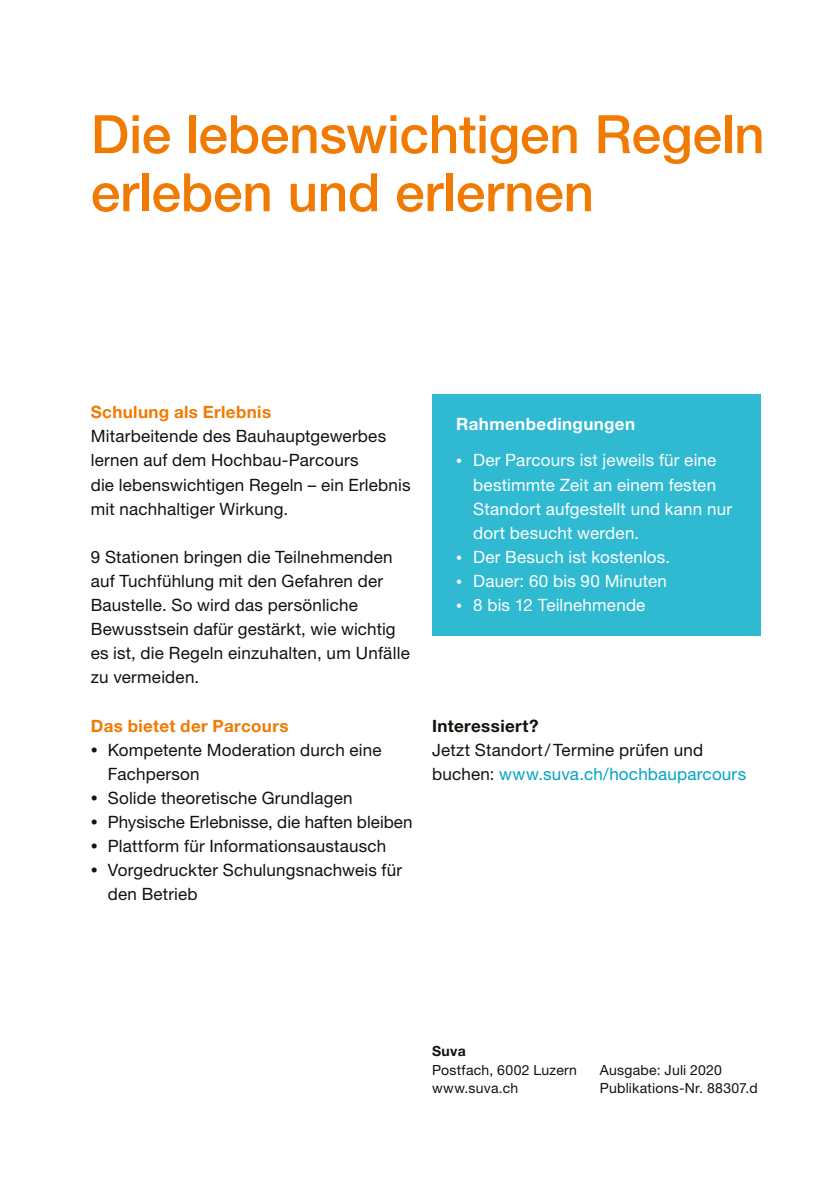
<style>
.page{position:relative;width:840px;height:1191px;background:#fff}
.page>*{position:absolute;margin:0;border:0;box-sizing:border-box;transform-origin:0 0}
.t1{font:500 53px/58px "Helvetica Neue LT Std";letter-spacing:-.005em;color:#f17a03}
.t2{font:17px/24px "Helvetica Neue LT Std";letter-spacing:.01em;color:#12120d}
.t3{font:17px/24px "Helvetica Neue LT Std";letter-spacing:.01em;color:#fff}
.t4{font:700 17px "Helvetica Neue LT Std";letter-spacing:.02em;color:#f17a03}
.t5{font:700 17px "Helvetica Neue LT Std";letter-spacing:.02em;color:#fff}
.t6{font:700 17px "Helvetica Neue LT Std";letter-spacing:.02em;color:#12120d}
.t7{font:14px/18.4px "Helvetica Neue LT Std";letter-spacing:.02em;color:#12120d}
.t8{font:700 14px "Helvetica Neue LT Std";color:#12120d}
.s1{font-size:14px}
.s2{font-size:12px}
.s3{color:#00a5c5}
</style>
<div class="page">
<div style="left:432px;top:394px;width:328px;height:241px;background:#2fbad2"></div>
<h1 class="t1" style="left:91px;top:105px;width:675px">Die lebenswichtigen Regeln erleben und erlernen</h1>
<p class="t4" style="left:91px;top:402px;width:182px">Schulung als Erlebnis</p>
<p class="t2" style="left:91px;top:424px;width:321px">Mitarbeitende des Bauhauptgewerbes lernen auf dem Hochbau-Parcours<br>die lebenswichtigen Regeln – ein Erlebnis mit nachhaltiger Wirkung.</p>
<p class="t2" style="left:91px;top:544px;width:320px">9 Stationen bringen die Teilnehmenden auf Tuchfühlung mit den Gefahren der Baustelle. So wird das persönliche Bewusstsein dafür gestärkt, wie wichtig es ist, die Regeln einzuhalten, um Unfälle zu vermeiden.</p>
<p class="t4" style="left:91px;top:715px;width:199px">Das bietet der Parcours</p>
<p class="t2" style="left:108px;top:737px;width:275px;text-indent:-17px"><span class="s1">•</span> Kompetente Moderation durch eine<br>Fachperson</p>
<p class="t2" style="left:91px;top:785px;width:263px"><span class="s1">•</span> Solide theoretische Grundlagen</p>
<p class="t2" style="left:91px;top:809px;width:323px"><span class="s1">•</span> Physische Erlebnisse, die haften bleiben</p>
<p class="t2" style="left:91px;top:834px;width:297px"><span class="s1">•</span> Plattform für Informationsaustausch</p>
<p class="t2" style="left:108px;top:858px;width:296px;text-indent:-17px"><span class="s1">•</span> Vorgedruckter Schulungsnachweis für den Betrieb</p>
<p class="t5" style="left:456px;top:414px;width:180px">Rahmenbedingungen</p>
<p class="t3" style="left:473px;top:448px;width:260px;text-indent:-17px"><span class="s2">•</span> Der Parcours ist jeweils für eine bestimmte Zeit an einem festen<br>Standort aufgestellt und kann nur dort besucht werden.</p>
<p class="t3" style="left:456px;top:544px;width:215px"><span class="s2">•</span> Der Besuch ist kostenlos.</p>
<p class="t3" style="left:456px;top:568px;width:212px"><span class="s2">•</span> Dauer: 60 bis 90 Minuten</p>
<p class="t3" style="left:456px;top:593px;width:191px"><span class="s2">•</span> 8 bis 12 Teilnehmende</p>
<p class="t6" style="left:432px;top:715px;width:108px">Interessiert?</p>
<p class="t2" style="left:432px;top:737px;width:315px">Jetzt Standort/ Termine prüfen und buchen: <span class="s3">www.suva.ch/hochbauparcours</span></p>
<p class="t8" style="left:432px;top:1042px;width:35px">Suva</p>
<p class="t7" style="left:432px;top:1060px;width:146px">Postfach, 6002 Luzern www.suva.ch</p>
<p class="t7" style="left:599px;top:1060px;width:159px">Ausgabe: Juli 2020<br>Publikations-Nr. 88307.d</p>
</div>
